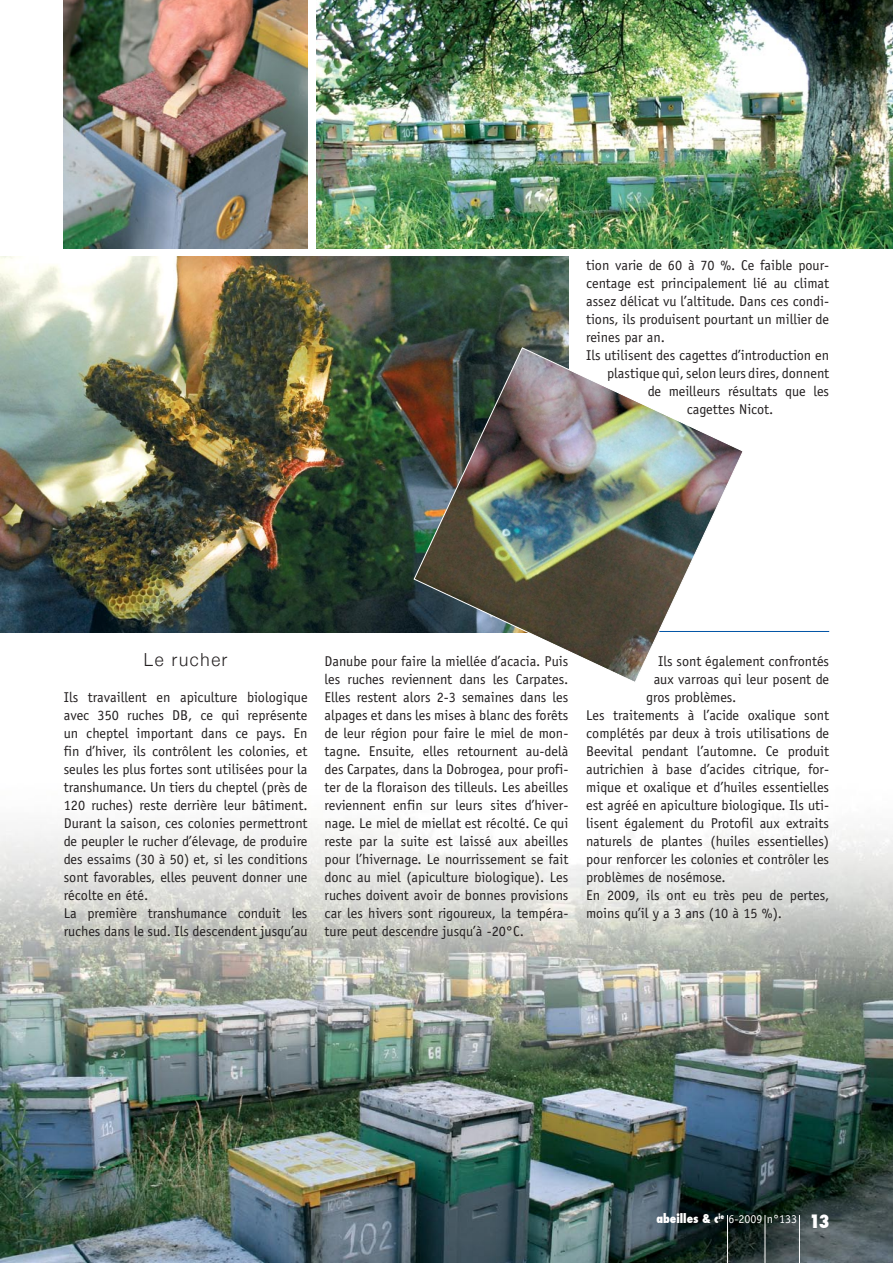
<style>
.page{position:relative;width:893px;height:1263px;background:#fff}
.page>*{position:absolute;margin:0;border:0;box-sizing:border-box;transform-origin:0 0}
.t1{font:300 18px "Helvetica Neue";letter-spacing:.1em;color:#231f20;scale:.95 1}
.t2{font:800 condensed 18px "Futura";color:#fff}
.t3{font:14.25px/18px "Officina Sans";color:#231f20;text-align:justify}
.t4{font:12px "Officina Sans";color:#fff}
.s1{font-family:"Futura";font-weight:800;font-stretch:condensed}
</style>
<div class="page">
<hr style="left:0;top:631px;width:829px;height:1px;background:#0054a6">
<img style="left:0;top:820px;width:893px;height:443px">
<img style="left:316px;top:0;width:577px;height:248px">
<img style="left:0;top:257px;width:568px;height:375px">
<img style="left:413px;top:347px;width:330px;height:335px">
<img style="left:64px;top:0;width:243px;height:248px">
<hr style="left:727px;top:1215px;width:1px;height:48px;background:#fff">
<hr style="left:765px;top:1215px;width:1px;height:48px;background:#fff">
<hr style="left:799px;top:1215px;width:1px;height:48px;background:#fff">
<p class="t3" style="left:586px;top:256px;width:245px">tion varie de 60 à 70 %. Ce faible pour&shy;centage est principalement lié au climat assez délicat vu l’altitude. Dans ces condi&shy;tions, ils produisent pourtant un millier de reines par an.</p>
<p class="t3" style="left:586px;top:346px;width:244px">Ils utilisent des cagettes d’introduction en</p>
<p class="t3" style="left:607px;top:364px;width:224px">plastique qui, selon leurs dires, donnent</p>
<p class="t3" style="left:648px;top:382px;width:183px">de meilleurs résultats que les</p>
<p class="t3" style="left:687px;top:400px;width:88px">cagettes Nicot.</p>
<p class="t1" style="left:144px;top:649px;width:89px">Le rucher</p>
<p class="t3" style="left:64px;top:688px;width:245px">Ils travaillent en apiculture biologique avec 350 ruches DB, ce qui représente un cheptel important dans ce pays. En fin d’hiver, ils contrôlent les colonies, et seules les plus fortes sont utilisées pour la transhumance. Un tiers du cheptel (près de 120 ruches) reste derrière leur bâtiment.<br>Durant la saison, ces colonies permettront de peupler le rucher d’élevage, de produire des essaims (30 à 50) et, si les conditions sont favorables, elles peuvent donner une récolte en été.</p>
<p class="t3" style="left:64px;top:904px;width:245px">La première transhumance conduit les ruches dans le sud. Ils descendent jusqu’au</p>
<p class="t3" style="left:325px;top:652px;width:245px">Danube pour faire la miellée d’acacia. Puis les ruches reviennent dans les Carpates.<br>Elles restent alors 2-3 semaines dans les alpages et dans les mises à blanc des forêts de leur région pour faire le miel de mon&shy;tagne. Ensuite, elles retournent au-delà des Carpates, dans la Dobrogea, pour profi&shy;ter de la floraison des tilleuls. Les abeilles reviennent enfin sur leurs sites d’hiver&shy;nage. Le miel de miellat est récolté. Ce qui reste par la suite est laissé aux abeilles pour l’hivernage. Le nourrissement se fait donc au miel (apiculture biologique). Les ruches doivent avoir de bonnes provisions car les hivers sont rigoureux, la tempéra&shy;ture peut descendre jusqu’à -20°C.</p>
<p class="t3" style="left:658px;top:652px;width:173px">Ils sont également confrontés</p>
<p class="t3" style="left:654px;top:670px;width:177px">aux varroas qui leur posent de</p>
<p class="t3" style="left:646px;top:688px;width:92px">gros problèmes.</p>
<p class="t3" style="left:586px;top:706px;width:245px">Les traitements à l’acide oxalique sont complétés par deux à trois utilisations de Beevital pendant l’automne. Ce produit autrichien à base d’acides citrique, for&shy;mique et oxalique et d’huiles essentielles est agréé en apiculture biologique. Ils uti&shy;lisent également du Protofil aux extraits naturels de plantes (huiles essentielles) pour renforcer les colonies et contrôler les problèmes de nosémose.</p>
<p class="t3" style="left:586px;top:886px;width:245px">En 2009, ils ont eu très peu de pertes, moins qu’il y a 3 ans (10 à 15 %).</p>
<p class="t4" style="left:656px;top:1211px;width:142px"><span class="s1">abeilles &amp; c</span><sup>ie</sup> 6-2009 n°133</p>
<p class="t2" style="left:809px;top:1209px;width:22px">13</p>
</div>
